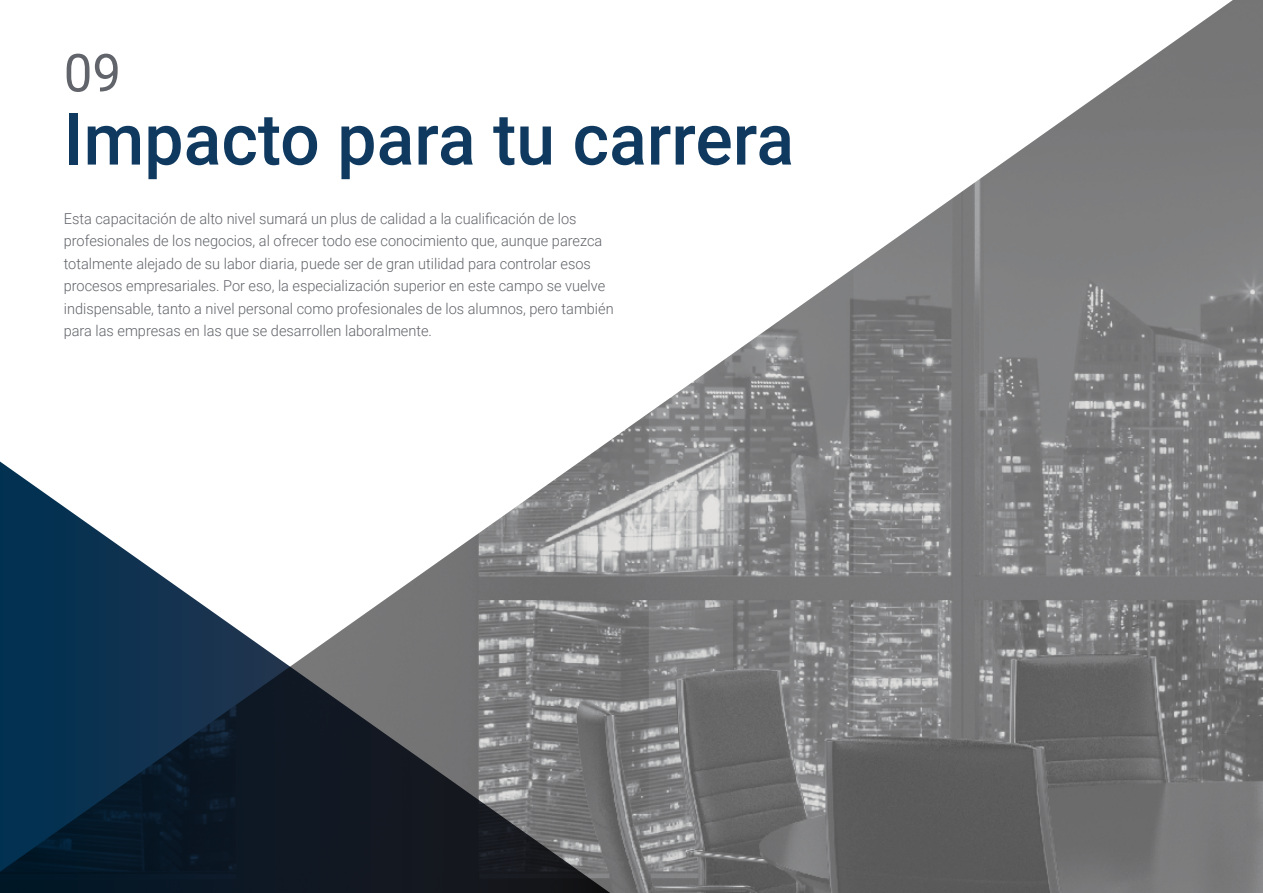
<style>
.page{position:relative;width:1263px;height:893px;background:#fff}
.page>*{position:absolute;margin:0;border:0;box-sizing:border-box;transform-origin:0 0}
.t1{font:500 72px "Roboto";color:#0f395f}
.t2{font:52.5px "Roboto";color:#61646a}
.t3{font:300 15px/22.5px "Roboto";color:#61646a}
</style>
<div class="page">
<img style="left:602px;top:0;width:661px;height:893px">
<svg style="left:0;top:446px;width:640px;height:447px"></svg>
<h2 class="t2" style="left:64px;top:36px;width:59px">09</h2>
<h1 class="t1" style="left:64px;top:89px;width:732px">Impacto para tu carrera</h1>
<p class="t3" style="left:64px;top:207px;width:551px">Esta capacitación de alto nivel sumará un plus de calidad a la cualificación de los profesionales de los negocios, al ofrecer todo ese conocimiento que, aunque parezca totalmente alejado de su labor diaria, puede ser de gran utilidad para controlar esos procesos empresariales. Por eso, la especialización superior en este campo se vuelve indispensable, tanto a nivel personal como profesionales de los alumnos, pero también para las empresas en las que se desarrollen laboralmente.</p>
</div>
